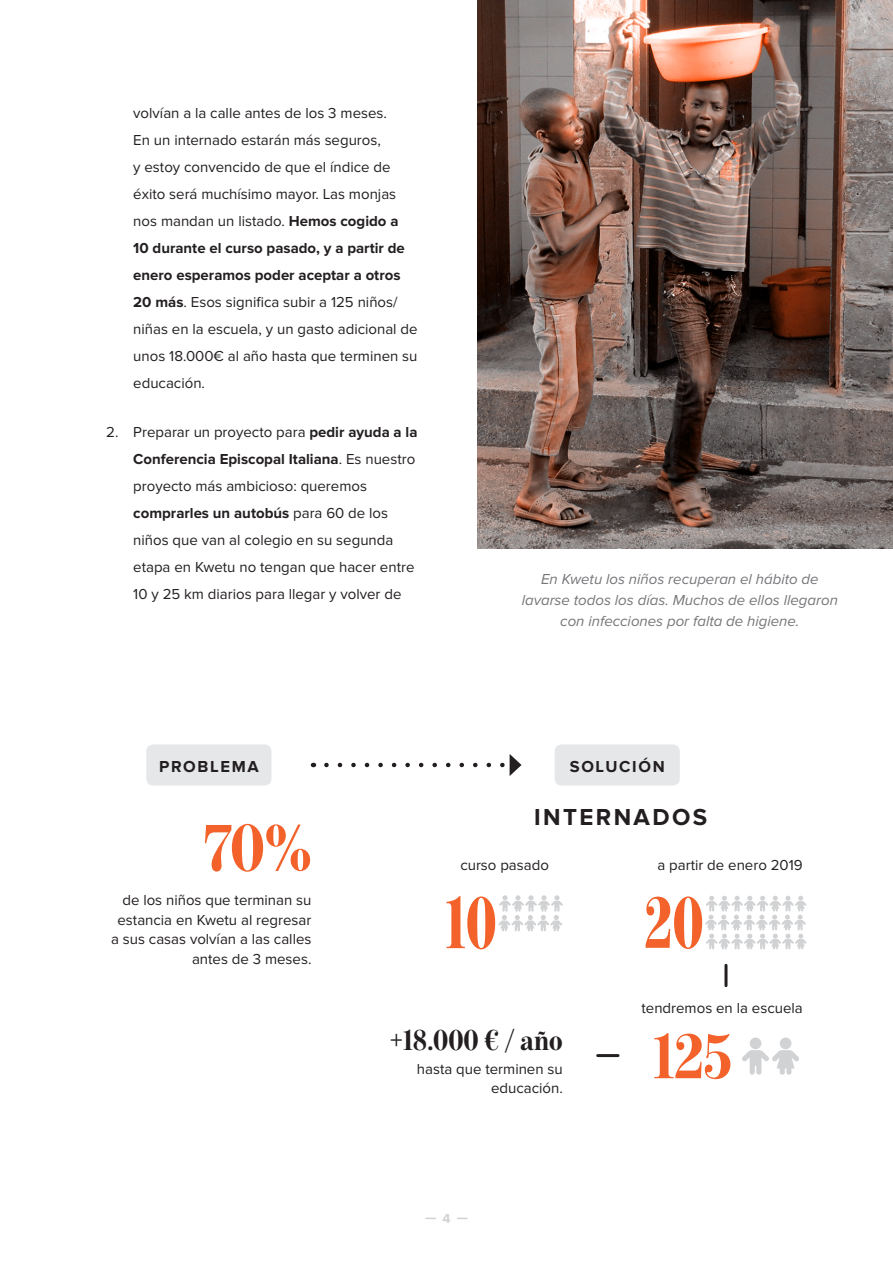
<style>
.page{position:relative;width:893px;height:1263px;background:#fff}
.page>*{position:absolute;margin:0;border:0;box-sizing:border-box;transform-origin:0 0}
.t1{font:700 70.5px "Benton Mod Disp Cond";color:#f2622a}
.t2{font:700 67.5px "Benton Mod Disp Cond";color:#f2622a}
.t3{font:700 30.75px "Benton Mod Disp Cond";color:#231f20}
.t4{font:700 24px "Proxima Nova";letter-spacing:.1em;color:#231f20}
.t5{font:700 16.5px "Proxima Nova";letter-spacing:.1em;color:#231f20}
.t6{font:15px/27px "Proxima Nova";color:#231f20;text-align:right}
.t7{font:italic 15px/21px "Proxima Nova";color:#757679;text-align:center}
.t8{font:700 13.5px "Proxima Nova";color:#d1d2d4}
.s1{font-weight:700}
</style>
<div class="page">
<svg style="left:478px;top:0;width:415px;height:549px;background:#766058"></svg>
<div style="left:146px;top:744px;width:125px;height:41px;background:#e6e7e9;border-radius:7px"></div>
<div style="left:555px;top:744px;width:125px;height:41px;background:#e6e7e9;border-radius:7px"></div>
<svg style="left:646px;top:896px;width:161px;height:53px"></svg>
<svg style="left:446px;top:895px;width:117px;height:54px"></svg>
<hr style="left:724px;top:965px;width:3px;height:21px;background:#231f20">
<hr style="left:598px;top:1054px;width:20px;height:3px;background:#231f20">
<svg style="left:326px;top:754px;width:195px;height:22px"></svg>
<div style="left:750px;top:1037px;width:11px;height:12px;background:#d1d2d4;border-radius:50%"></div>
<div style="left:780px;top:1037px;width:11px;height:12px;background:#d1d2d4;border-radius:50%"></div>
<svg style="left:742px;top:1050px;width:57px;height:25px"></svg>
<p class="t6" style="left:133px;top:100px;width:286px;text-align:left">volvían a la calle antes de los 3 meses.<br>En un internado estarán más seguros,<br>y estoy convencido de que el índice de éxito será muchísimo mayor. Las monjas nos mandan un listado. <span class="s1">Hemos cogido a 10 durante el curso pasado, y a partir de enero esperamos poder aceptar a otros 20 más</span>. Esos significa subir a 125 niños/ niñas en la escuela, y un gasto adicional de unos 18.000€ al año hasta que terminen su educación.</p>
<p class="t6" style="left:133px;top:418px;width:286px;text-align:left;text-indent:-27px">2. Preparar un proyecto para <span class="s1">pedir ayuda a la Conferencia Episcopal Italiana</span>. Es nuestro proyecto más ambicioso: queremos <span class="s1">comprarles un autobús</span> para 60 de los niños que van al colegio en su segunda etapa en Kwetu no tengan que hacer entre 10 y 25 km diarios para llegar y volver de</p>
<p class="t7" style="left:522px;top:569px;width:318px">En Kwetu los niños recuperan el hábito de lavarse todos los días. Muchos de ellos llegaron con infecciones por falta de higiene.</p>
<p class="t5" style="left:159px;top:757px;width:101px">PROBLEMA</p>
<p class="t5" style="left:570px;top:757px;width:96px">SOLUCIÓN</p>
<h3 class="t4" style="left:534px;top:803px;width:174px">INTERNADOS</h3>
<h1 class="t1" style="left:203px;top:808px;width:110px">70%</h1>
<p class="t6" style="left:460px;top:852px;width:90px">curso pasado</p>
<p class="t6" style="left:657px;top:852px;width:147px">a partir de enero 2019</p>
<p class="t6" style="left:111px;top:891px;width:202px;line-height:19.5px">de los niños que terminan su estancia en Kwetu al regresar a sus casas volvían a las calles antes de 3 meses.</p>
<h3 class="t3" style="left:390px;top:1022px;width:174px">+18.000 € / año</h3>
<p class="t6" style="left:417px;top:1059px;width:147px;line-height:19.5px">hasta que terminen su educación.</p>
<p class="t8" style="left:425px;top:1210px;width:44px">— 4 —</p>
<p class="t6" style="left:641px;top:995px;width:163px">tendremos en la escuela</p>
<h2 class="t2" style="left:653px;top:1018px;width:81px">125</h2>
</div>
